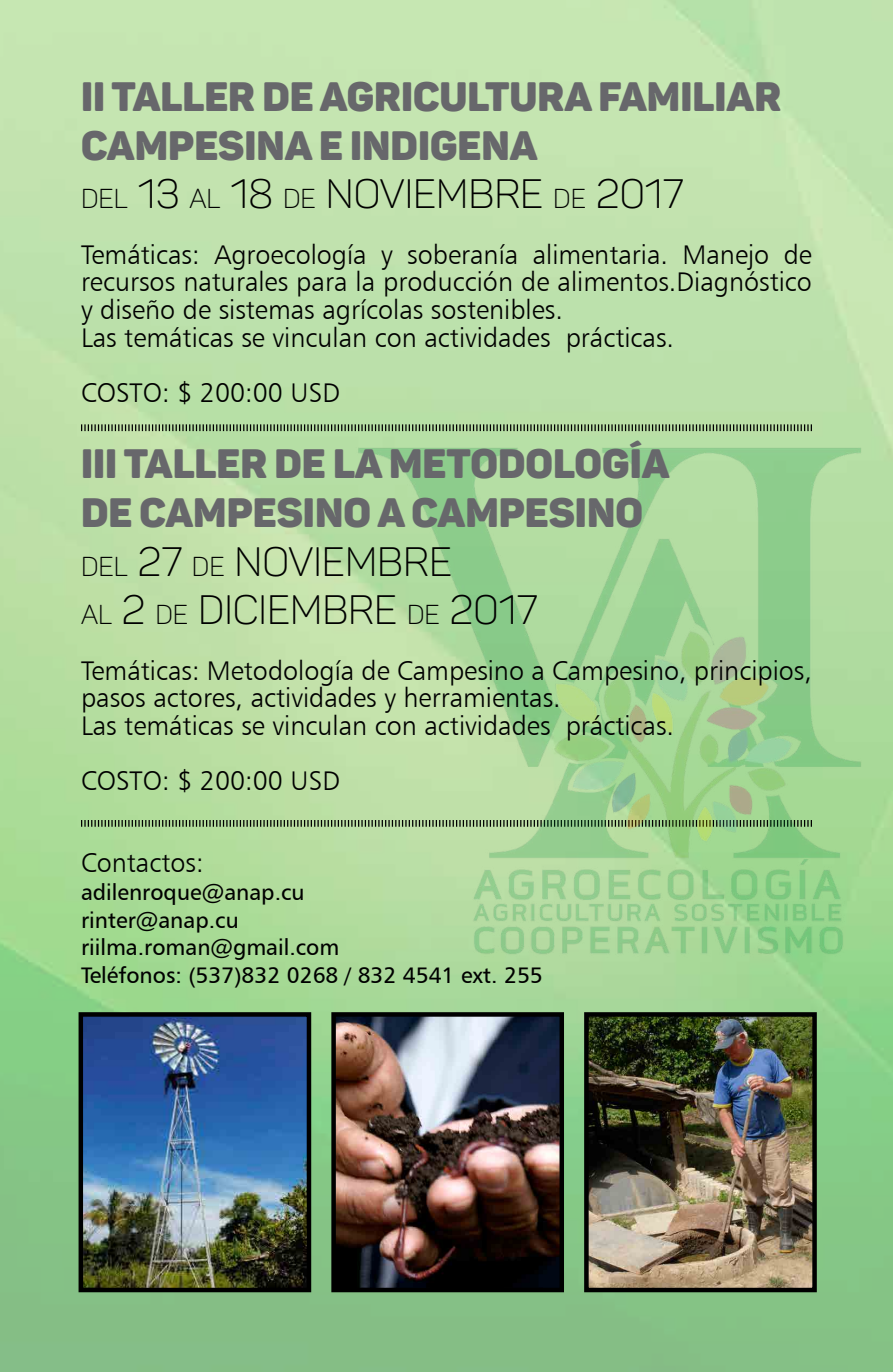
<style>
.page{position:relative;width:893px;height:1372px;background:#fff}
.page>*{position:absolute;margin:0;border:0;box-sizing:border-box;transform-origin:0 0}
.t1{font:40.5px/48.6px "Panton Black Caps";color:#67676b}
.t2{font:40.5px/48.6px "Panton Light Caps";color:#000}
.t3{font:27px/27.7px "Humanist 777 BT Light B";color:#000}
.t4{font:22.5px/27.7px "Humanist 777 BT Roman B";color:#000}
.s1{font-size:27px}
</style>
<div class="page">
<img style="left:0;top:0;width:893px;height:1371px">
<svg style="left:80px;top:423px;width:246px;height:9px;background:#86a077"></svg>
<svg style="left:80px;top:818px;width:246px;height:10px;background:#86a475"></svg>
<img style="left:84px;top:1017px;width:222px;height:270px">
<div style="left:79px;top:1012px;width:232px;height:280px;border:4px solid #000"></div>
<img style="left:336px;top:1028px;width:223px;height:259px">
<div style="left:331px;top:1012px;width:233px;height:280px;border:4px solid #000"></div>
<img style="left:589px;top:1028px;width:223px;height:259px">
<div style="left:584px;top:1012px;width:233px;height:280px;border:4px solid #000"></div>
<img style="left:326px;top:372px;width:567px;height:656px">
<h1 class="t1" style="left:81px;top:72px;width:702px">II TALLER DE AGRICULTURA FAMILIAR<br>CAMPESINA E INDIGENA</h1>
<h1 class="t2" style="left:81px;top:170px;width:604px"><span class="s1">DEL</span> 13 <span class="s1">AL</span> 18 <span class="s1">DE</span> NOVIEMBRE <span class="s1">DE</span> 2017</h1>
<p class="t3" style="left:81px;top:240px;width:732px">Temáticas: Agroecología y soberanía alimentaria. Manejo de recursos naturales para la producción de alimentos.Diagnóstico y diseño de sistemas agrícolas sostenibles.<br>Las temáticas se vinculan con actividades prácticas.</p>
<p class="t3" style="left:81px;top:378px;width:261px">COSTO: $ 200:00 USD</p>
<h1 class="t1" style="left:81px;top:439px;width:590px">III TALLER DE LA METODOLOGÍA<br>DE CAMPESINO A CAMPESINO</h1>
<h1 class="t2" style="left:81px;top:537px;width:458px"><span class="s1">DEL</span> 27 <span class="s1">DE</span> NOVIEMBRE<br><span class="s1">AL</span> 2 <span class="s1">DE</span> DICIEMBRE <span class="s1">DE</span> 2017</h1>
<p class="t3" style="left:81px;top:656px;width:732px">Temáticas: Metodología de Campesino a Campesino, principios, pasos actores, actividades y herramientas.<br>Las temáticas se vinculan con actividades prácticas.</p>
<p class="t3" style="left:81px;top:766px;width:261px">COSTO: $ 200:00 USD</p>
<p class="t3" style="left:81px;top:848px;width:124px">Contactos:</p>
<p class="t4" style="left:81px;top:877px;width:463px">adilenroque@anap.cu<br>rinter@anap.cu<br>riilma.roman@gmail.com<br>Teléfonos: (537)832 0268 / 832 4541 ext. 255</p>
</div>
